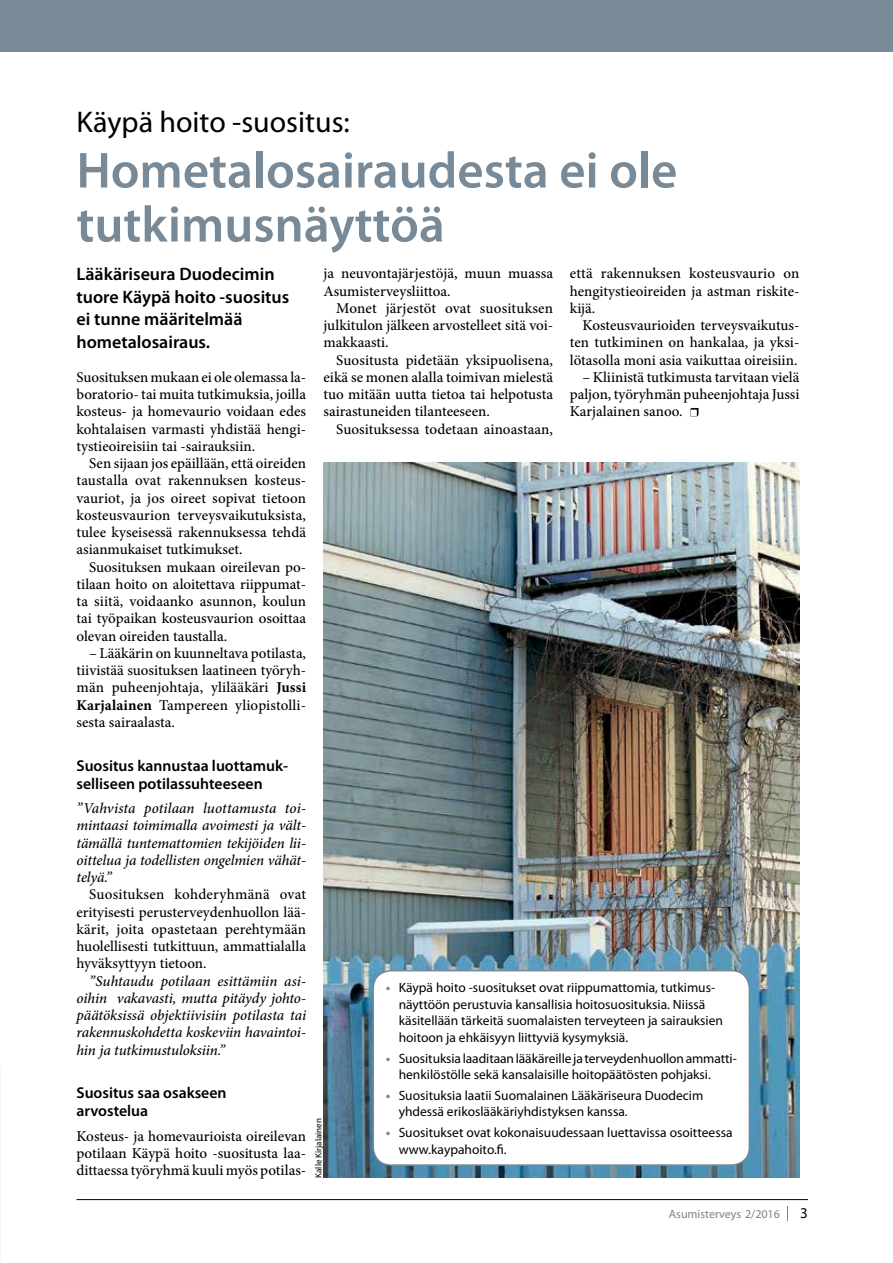
<style>
.page{position:relative;width:893px;height:1263px;background:#fff}
.page>*{position:absolute;margin:0;border:0;box-sizing:border-box;transform-origin:0 0}
.t1{font:600 51px/54px "Myriad Pro";color:#788a97}
.t2{font:30px "Myriad Pro";color:#000}
.t3{font:600 18px/22.5px "Myriad Pro";color:#000}
.t4{font:600 15.75px/18px "Myriad Pro";color:#000}
.t5{font:500 15px/17.2px "Minion Pro";color:#000;text-align:justify}
.t6{font:italic 500 15px/17.2px "Minion Pro";letter-spacing:-.01em;color:#000;text-align:justify}
.t7{font:15px "Myriad Pro";color:#000}
.t8{font:13.5px/16.5px "Myriad Pro";color:#000}
.t9{font:12px "Myriad Pro";color:#808285}
.t10{font:9px "Myriad Pro";color:#000}
.s1{font-weight:700}
.s2{font-weight:700;color:#788a97}
</style>
<div class="page">
<svg style="left:787px;top:1206px;width:1px;height:15px"></svg>
<hr style="left:77px;top:1199px;width:731px;height:1px;background:#000">
<img style="left:323px;top:462px;width:476px;height:716px">
<div style="left:0;top:0;width:893px;height:51px;background:#788a97"></div>
<div style="left:373px;top:971px;width:376px;height:194px;background:#fff;border-radius:18px"></div>
<div style="left:372px;top:970px;width:378px;height:196px;border:2px solid #788a97;border-radius:18px"></div>
<svg style="left:690px;top:408px;width:8px;height:8px"></svg>
<h2 class="t2" style="left:76px;top:106px;width:275px">Käypä hoito -suositus:</h2>
<h1 class="t1" style="left:76px;top:144px;width:602px">Hometalosairaudesta ei ole tutkimusnäyttöä</h1>
<p class="t5" style="left:324px;top:265px;width:231px">ja neuvontajärjestöjä, muun muassa<br>Asumisterveysliittoa.</p>
<p class="t5" style="left:324px;top:299px;width:231px;text-indent:13px">Monet järjestöt ovat suosituksen julkitulon jälkeen arvostelleet sitä voi&shy;makkaasti.</p>
<p class="t5" style="left:324px;top:351px;width:231px;text-indent:13px">Suositusta pidetään yksipuolisena, eikä se monen alalla toimivan mielestä tuo mitään uutta tietoa tai helpotusta sairastuneiden tilanteeseen.</p>
<p class="t5" style="left:336px;top:420px;width:218px">Suosituksessa todetaan ainoastaan,</p>
<p class="t3" style="left:76px;top:263px;width:214px">Lääkäriseura Duodecimin tuore Käypä hoito -suositus ei tunne määritelmää hometalosairaus.</p>
<p class="t5" style="left:76px;top:368px;width:231px">Suosituksen mukaan ei ole olemassa la&shy;boratorio- tai muita tutkimuksia, joilla kosteus- ja homevaurio voidaan edes kohtalaisen varmasti yhdistää hengi&shy;tystieoireisiin tai -sairauksiin.</p>
<p class="t5" style="left:76px;top:455px;width:231px;text-indent:13px">Sen sijaan jos epäillään, että oireiden taustalla ovat rakennuksen kosteus&shy;vauriot, ja jos oireet sopivat tietoon kosteusvaurion terveysvaikutuksista, tulee kyseisessä rakennuksessa tehdä asianmukaiset tutkimukset.</p>
<p class="t5" style="left:76px;top:558px;width:231px;text-indent:13px">Suosituksen mukaan oireilevan po&shy;tilaan hoito on aloitettava riippumat&shy;ta siitä, voidaanko asunnon, koulun tai työpaikan kosteusvaurion osoittaa olevan oireiden taustalla.</p>
<p class="t5" style="left:76px;top:644px;width:231px;text-indent:13px">– Lääkärin on kuunneltava potilasta, tiivistää suosituksen laatineen työryh&shy;män puheenjohtaja, ylilääkäri <span class="s1">Jussi Karjalainen</span> Tampereen yliopistolli&shy;sesta sairaalasta.</p>
<p class="t4" style="left:76px;top:756px;width:213px">Suositus kannustaa luottamuk&shy;selliseen potilassuhteeseen</p>
<p class="t6" style="left:76px;top:800px;width:231px">”Vahvista potilaan luottamusta toi&shy;mintaasi toimimalla avoimesti ja vält&shy;tämällä tuntemattomien tekijöiden lii&shy;oittelua ja todellisten ongelmien vähät&shy;telyä.”</p>
<p class="t5" style="left:76px;top:886px;width:231px;text-indent:13px">Suosituksen kohderyhmänä ovat erityisesti perusterveydenhuollon lää&shy;kärit, joita opastetaan perehtymään huolellisesti tutkittuun, ammattialalla hyväksyttyyn tietoon.</p>
<p class="t6" style="left:76px;top:972px;width:231px;text-indent:13px">”Suhtaudu potilaan esittämiin asi&shy;oihin vakavasti, mutta pitäydy johto&shy;päätöksissä objektiivisiin potilasta tai rakennuskohdetta koskeviin havaintoi&shy;hin ja tutkimustuloksiin.”</p>
<p class="t4" style="left:76px;top:1084px;width:152px">Suositus saa osakseen arvostelua</p>
<p class="t5" style="left:76px;top:1127px;width:231px">Kosteus- ja homevaurioista oireilevan potilaan Käypä hoito -suositusta laa&shy;dittaessa työryhmä kuuli myös potilas-</p>
<p class="t5" style="left:570px;top:265px;width:231px">että rakennuksen kosteusvaurio on hengitystieoireiden ja astman riskite&shy;kijä.</p>
<p class="t5" style="left:570px;top:317px;width:231px;text-indent:13px">Kosteusvaurioiden terveysvaikutus&shy;ten tutkiminen on hankalaa, ja yksi&shy;lötasolla moni asia vaikuttaa oireisiin.</p>
<p class="t5" style="left:570px;top:368px;width:231px;text-indent:13px">– Kliinistä tutkimusta tarvitaan vielä paljon, työryhmän puheenjohtaja Jussi Karjalainen sanoo.</p>
<p class="t8" style="left:399px;top:980px;width:326px;text-indent:-13px"><span class="s2">•</span> Käypä hoito -suositukset ovat riippumattomia, tutkimus&shy;näyttöön perustuvia kansallisia hoitosuosituksia. Niissä käsitellään tärkeitä suomalaisten terveyteen ja sairauksien hoitoon ja ehkäisyyn liittyviä kysymyksiä.</p>
<p class="t8" style="left:399px;top:1050px;width:340px;text-indent:-13px"><span class="s2">•</span> Suosituksia laaditaan lääkäreille ja terveydenhuollon ammatti&shy;henkilöstölle sekä kansalaisille hoitopäätösten pohjaksi.</p>
<p class="t8" style="left:399px;top:1087px;width:306px;text-indent:-13px"><span class="s2">•</span> Suosituksia laatii Suomalainen Lääkäriseura Duodecim yhdessä erikoslääkäriyhdistyksen kanssa.</p>
<p class="t8" style="left:399px;top:1125px;width:335px;text-indent:-13px"><span class="s2">•</span> Suositukset ovat kokonaisuudessaan luettavissa osoitteessa www.kaypahoito.fi.</p>
<p class="t10" style="left:313px;top:1178px;width:61px;rotate:-90deg">Kalle Kirjalainen</p>
<p class="t9" style="left:669px;top:1208px;width:112px">Asumisterveys 2/2016</p>
<p class="t7" style="left:800px;top:1205px;width:9px">3</p>
</div>
